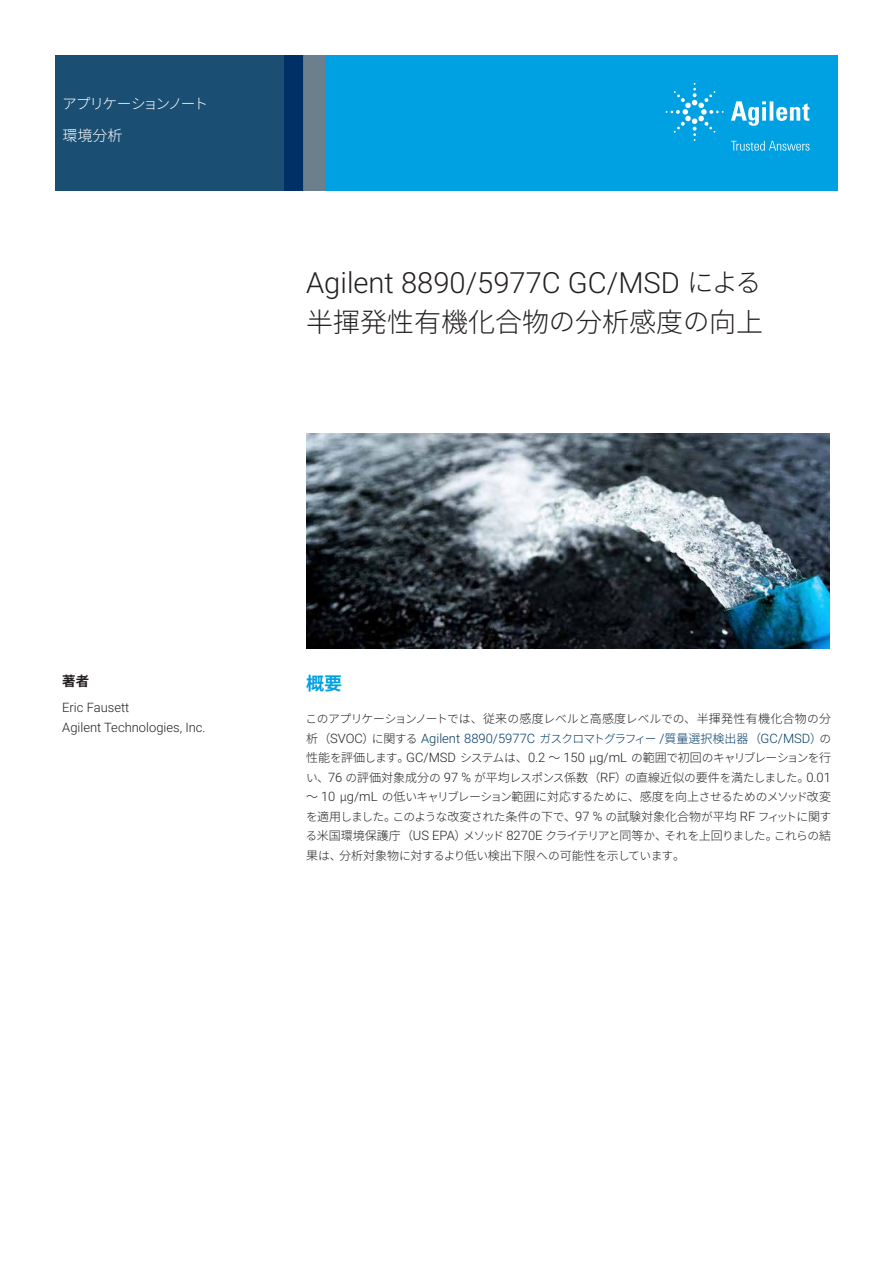
<style>
.page{position:relative;width:893px;height:1263px;background:#fff}
.page>*{position:absolute;margin:0;border:0;box-sizing:border-box;transform-origin:0 0}
.t1{font:300 29.1px "Roboto";color:#231f20}
.t2{font:300 27px "Noto Sans CJ Kjp";color:#231f20}
.Header_1{font:700 18px "Noto Sans CJ Kjp";color:#00a1e3}
.Area_Identifier{font:300 15px "Noto Sans CJ Kjp";color:#fff}
.Doctype{font:300 14.7px "Noto Sans CJ Kjp";letter-spacing:-.115em;color:#fff}
.DATA_author_title{font:700 13.5px "Noto Sans CJ Kjp";color:#231f20}
.Text{font:300 12.9px "Roboto";color:#003a63}
.DATA_author_name___info{font:300 12.9px/19.5px "Roboto";color:#231f20}
.Text-2{font:300 12px "Noto Sans CJ Kjp";color:#231f20}
.Text-3{font:300 11.7px/19.5px "Noto Sans CJ Kjp";letter-spacing:-.07em;color:#231f20;text-align:justify}
.Text-4{font:300 11.7px "Noto Sans CJ Kjp";letter-spacing:-.09em;color:#231f20}
.Text-5{font:300 11.7px "Noto Sans CJ Kjp";letter-spacing:-.015em;color:#231f20}
.s1{font-family:"Noto Sans CJ Kjp";font-size:26.4px}
.s2{font-size:26.4px}
.s3{font-size:12px}
.s4{font-family:"Noto Sans CJ Kjp";font-size:12px;color:#231f20}
.s5{color:#231f20}
.s6{font-family:"Noto Sans CJ Kjp";font-size:11.7px;color:#231f20}
.s7{font-family:"Noto Sans CJ Kjp";font-size:11.7px}
.s8{font-family:"Noto Sans CJ Kjp";font-size:12px}
.s9{font-family:"Roboto";font-size:12.9px}
.s10{font-size:11.7px}
</style>
<div class="page">
<div style="left:284px;top:55px;width:554px;height:135px;background:#00a1e3"></div>
<svg style="left:55px;top:55px;width:249px;height:135px;background:#184b71"></svg>
<div style="left:304px;top:55px;width:21px;height:135px;background:#6b808c"></div>
<img style="left:306px;top:434px;width:524px;height:214px">
<svg style="left:731px;top:101px;width:78px;height:25px"></svg>
<svg style="left:666px;top:83px;width:58px;height:58px"></svg>
<svg style="left:731px;top:141px;width:78px;height:10px"></svg>
<p class="Doctype" style="left:62px;top:95px;width:148px">アプリケーションノート</p>
<p class="Area_Identifier" style="left:62px;top:127px;width:62px">環境分析</p>
<p class="t1" style="left:306px;top:262px;width:457px">Agilent 8890/5977C GC/MSD <span class="s1">による</span></p>
<p class="t2" style="left:306px;top:306px;width:459px">半揮発性有機化合物<span class="s2">の</span>分析感度<span class="s2">の</span>向上</p>
<p class="DATA_author_title" style="left:62px;top:674px;width:28px">著者</p>
<p class="DATA_author_name___info" style="left:62px;top:697px;width:145px">Eric Fausett<br>Agilent Technologies, Inc.</p>
<p class="Header_1" style="left:306px;top:673px;width:37px">概要</p>
<p class="Text-5" style="left:305px;top:712px;width:527px">このアプリケーションノートでは<span class="s3">、従来</span>の<span class="s3">感度</span>レベルと<span class="s3">高感度</span>レベルでの<span class="s3">、半揮発性有機化合物</span>の<span class="s3">分</span></p>
<p class="Text" style="left:306px;top:729px;width:526px"><span class="s4">析（</span><span class="s5">SVOC</span><span class="s4">）</span><span class="s6">に</span><span class="s4">関</span><span class="s6">する</span> Agilent 8890/5977C <span class="s7">ガスクロマトグラフィー</span> /<span class="s8">質量選択検出器（</span>GC/MSD<span class="s8">）</span><span class="s6">の</span></p>
<p class="Text-4" style="left:306px;top:751px;width:526px"><span class="s3">性能</span>を<span class="s3">評価</span>します<span class="s3">。</span><span class="s9">GC/MSD</span> システムは<span class="s3">、</span><span class="s9">0.2</span> <span class="s3">～</span> <span class="s9">150</span> <span class="s3">μ</span><span class="s9">g/mL</span> の<span class="s3">範囲</span>で<span class="s3">初回</span>のキャリブレーションを<span class="s3">行</span></p>
<p class="Text-2" style="left:306px;top:771px;width:526px"><span class="s10">い</span>、<span class="s9">76</span> <span class="s10">の</span>評価対象成分<span class="s10">の</span> <span class="s9">97 %</span> <span class="s10">が</span>平均<span class="s10">レスポンス</span>係数（<span class="s9">RF</span>）<span class="s10">の</span>直線近似<span class="s10">の</span>要件<span class="s10">を</span>満<span class="s10">たしました</span>。<span class="s9">0.01</span></p>
<p class="Text-3" style="left:306px;top:787px;width:527px"><span class="s3">～</span> <span class="s9">10</span> <span class="s3">μ</span><span class="s9">g/mL</span> の<span class="s3">低</span>いキャリブレーション<span class="s3">範囲</span>に<span class="s3">対応</span>するために<span class="s3">、感度</span>を<span class="s3">向上</span>させるためのメソッド<span class="s3">改変</span>を<span class="s3">適用</span>しました<span class="s3">。</span>このような<span class="s3">改変</span>された<span class="s3">条件</span>の<span class="s3">下</span>で<span class="s3">、</span><span class="s9">97 %</span> の<span class="s3">試験対象化合物</span>が<span class="s3">平均</span> <span class="s9">RF</span> フィットに<span class="s3">関</span>する<span class="s3">米国環境保護庁（</span><span class="s9">US EPA</span><span class="s3">）</span>メソッド <span class="s9">8270E</span> クライテリアと<span class="s3">同等</span>か<span class="s3">、</span>それを<span class="s3">上回</span>りました<span class="s3">。</span>これらの<span class="s3">結</span></p>
<p class="Text-2" style="left:306px;top:849px;width:381px">果<span class="s10">は</span>、分析対象物<span class="s10">に</span>対<span class="s10">するより</span>低<span class="s10">い</span>検出下限<span class="s10">への</span>可能性<span class="s10">を</span>示<span class="s10">しています</span>。</p>
</div>
